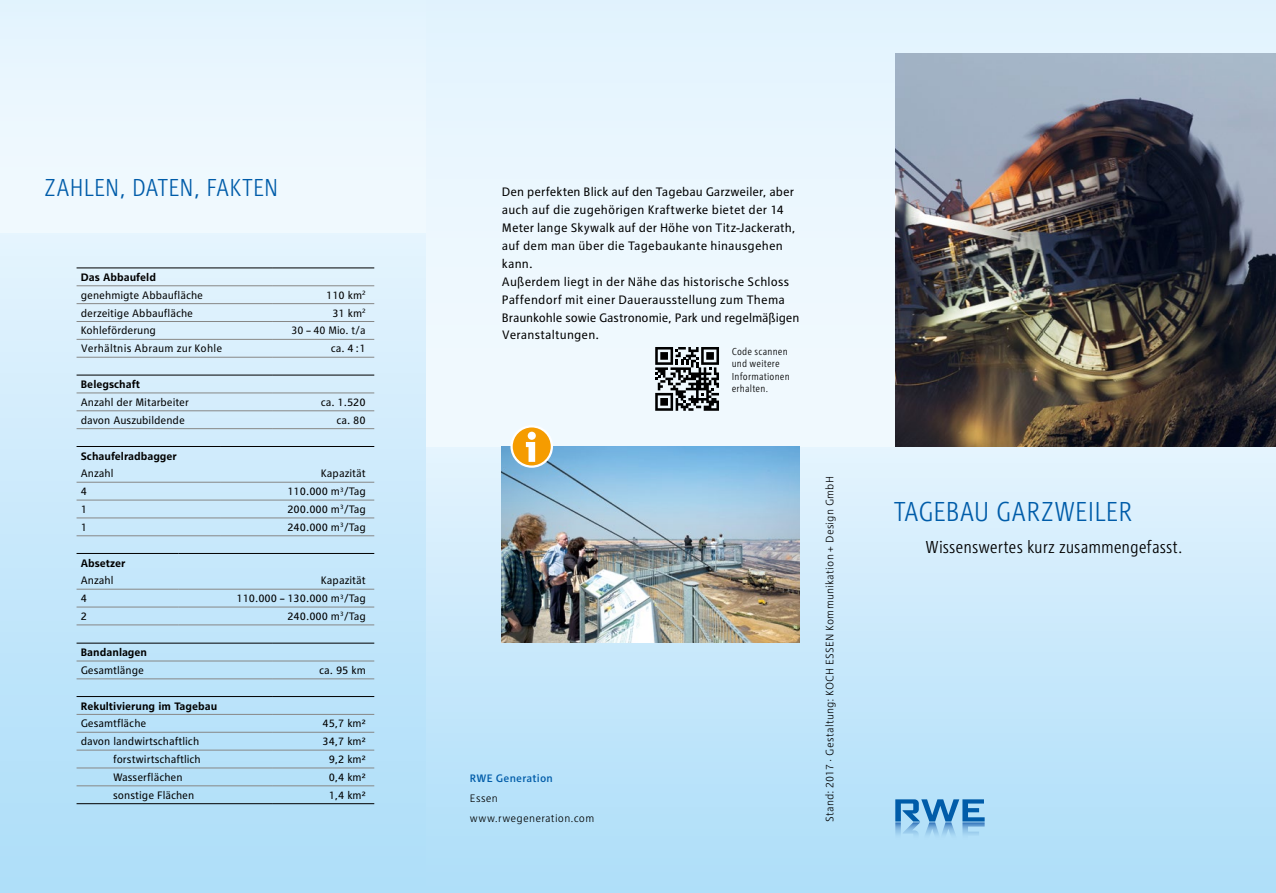
<style>
.page{position:relative;width:1276px;height:893px;background:#fff}
.page>*{position:absolute;margin:0;border:0;box-sizing:border-box;transform-origin:0 0}
.t1{font:300 condensed 28.5px "RWE Headline";letter-spacing:.01em;color:#005ca9}
.t2{font:300 condensed 25.5px "RWE Headline";letter-spacing:.01em;color:#005ca9}
.t3{font:300 condensed 18px "RWE Text";letter-spacing:-.005em;color:#000}
.t4{font:12.75px/17.9px "RWE Text";letter-spacing:.015em;color:#000}
.t5{font:11.25px "RWE Text";color:#000}
.t6{font:700 11.25px "RWE Text";color:#000}
.t7{font:300 11.25px/19.5px "RWE Text";letter-spacing:.025em;color:#000}
.t8{font:11.25px "RWE Text";letter-spacing:.02em;color:#000}
.t9{font:500 11.25px "RWE Text";letter-spacing:.02em;color:#005ca9}
.t10{font:11.25px "RWE Headline";color:#000}
.t11{font:300 condensed 10.5px/12.6px "RWE Text";letter-spacing:.02em;color:#000}
</style>
<div class="page">
<div style="left:850px;top:446px;width:426px;height:447px;background:linear-gradient(to bottom,#e3f3fe,#acddf9)"></div>
<div style="left:412px;top:446px;width:438px;height:447px;background:linear-gradient(to bottom,#e3f3fe,#acddf9)"></div>
<div style="left:412px;top:0;width:438px;height:446px;background:#ecf7fe"></div>
<div style="left:850px;top:0;width:426px;height:446px;background:linear-gradient(to right,#e6f4fe,#e1f2fd)"></div>
<svg style="left:0;top:232px;width:425px;height:661px;background:#c6e6f9"></svg>
<div style="left:0;top:0;width:425px;height:232px;background:#ecf7fe"></div>
<img style="left:895px;top:54px;width:381px;height:392px">
<img style="left:502px;top:446px;width:297px;height:197px">
<hr style="left:77px;top:267px;width:195px;height:1px;background:#000">
<hr style="left:272px;top:267px;width:102px;height:1px;background:#000">
<hr style="left:77px;top:285px;width:195px;height:1px;background:#878786">
<hr style="left:272px;top:285px;width:102px;height:1px;background:#878786">
<hr style="left:77px;top:303px;width:195px;height:1px;background:#878786">
<hr style="left:272px;top:303px;width:102px;height:1px;background:#878786">
<hr style="left:77px;top:321px;width:195px;height:1px;background:#878786">
<hr style="left:272px;top:321px;width:102px;height:1px;background:#878786">
<hr style="left:77px;top:339px;width:195px;height:1px;background:#878786">
<hr style="left:272px;top:339px;width:102px;height:1px;background:#878786">
<hr style="left:77px;top:357px;width:195px;height:1px;background:#878786">
<hr style="left:272px;top:357px;width:102px;height:1px;background:#878786">
<hr style="left:77px;top:643px;width:195px;height:1px;background:#000">
<hr style="left:272px;top:643px;width:102px;height:1px;background:#000">
<hr style="left:77px;top:660px;width:195px;height:1px;background:#878786">
<hr style="left:272px;top:660px;width:102px;height:1px;background:#878786">
<hr style="left:77px;top:679px;width:195px;height:1px;background:#878786">
<hr style="left:272px;top:679px;width:102px;height:1px;background:#878786">
<hr style="left:77px;top:696px;width:195px;height:1px;background:#000">
<hr style="left:272px;top:696px;width:102px;height:1px;background:#000">
<hr style="left:77px;top:714px;width:195px;height:1px;background:#878786">
<hr style="left:272px;top:714px;width:102px;height:1px;background:#878786">
<hr style="left:77px;top:803px;width:195px;height:1px;background:#000">
<hr style="left:272px;top:803px;width:102px;height:1px;background:#000">
<hr style="left:77px;top:732px;width:195px;height:1px;background:#878786">
<hr style="left:272px;top:732px;width:102px;height:1px;background:#878786">
<hr style="left:77px;top:750px;width:195px;height:1px;background:#878786">
<hr style="left:272px;top:750px;width:102px;height:1px;background:#878786">
<hr style="left:77px;top:768px;width:195px;height:1px;background:#878786">
<hr style="left:272px;top:768px;width:102px;height:1px;background:#878786">
<hr style="left:77px;top:786px;width:195px;height:1px;background:#878786">
<hr style="left:272px;top:786px;width:102px;height:1px;background:#878786">
<hr style="left:77px;top:375px;width:195px;height:1px;background:#000">
<hr style="left:272px;top:375px;width:102px;height:1px;background:#000">
<hr style="left:77px;top:392px;width:195px;height:1px;background:#878786">
<hr style="left:272px;top:392px;width:102px;height:1px;background:#878786">
<hr style="left:77px;top:411px;width:195px;height:1px;background:#878786">
<hr style="left:272px;top:411px;width:102px;height:1px;background:#878786">
<hr style="left:77px;top:428px;width:195px;height:1px;background:#878786">
<hr style="left:272px;top:428px;width:102px;height:1px;background:#878786">
<hr style="left:77px;top:446px;width:144px;height:1px;background:#000">
<hr style="left:221px;top:446px;width:153px;height:1px;background:#000">
<hr style="left:77px;top:500px;width:144px;height:1px;background:#878786">
<hr style="left:221px;top:500px;width:153px;height:1px;background:#878786">
<hr style="left:77px;top:518px;width:144px;height:1px;background:#878786">
<hr style="left:221px;top:518px;width:153px;height:1px;background:#878786">
<hr style="left:77px;top:535px;width:144px;height:1px;background:#878786">
<hr style="left:221px;top:535px;width:153px;height:1px;background:#878786">
<hr style="left:77px;top:482px;width:144px;height:1px;background:#878786">
<hr style="left:221px;top:482px;width:153px;height:1px;background:#878786">
<hr style="left:77px;top:607px;width:102px;height:1px;background:#878786">
<hr style="left:179px;top:607px;width:195px;height:1px;background:#878786">
<hr style="left:77px;top:553px;width:102px;height:1px;background:#000">
<hr style="left:179px;top:553px;width:195px;height:1px;background:#000">
<hr style="left:77px;top:625px;width:102px;height:1px;background:#878786">
<hr style="left:179px;top:625px;width:195px;height:1px;background:#878786">
<hr style="left:77px;top:589px;width:102px;height:1px;background:#878786">
<hr style="left:179px;top:589px;width:195px;height:1px;background:#878786">
<svg style="left:655px;top:347px;width:64px;height:64px"></svg>
<svg style="left:511px;top:426px;width:41px;height:41px"></svg>
<div style="left:510px;top:425px;width:43px;height:43px;border:2px solid #fff;border-radius:50%"></div>
<svg style="left:526px;top:442px;width:9px;height:20px"></svg>
<div style="left:528px;top:432px;width:8px;height:8px;background:#fff;border-radius:50%"></div>
<svg style="left:895px;top:799px;width:89px;height:45px;background:#7cb6df"></svg>
<h2 class="t2" style="left:45px;top:174px;width:235px">ZAHLEN, DATEN, FAKTEN</h2>
<p class="t6" style="left:81px;top:270px;width:77px">Das Abbaufeld</p>
<p class="t5" style="left:81px;top:289px;width:124px">genehmigte Abbaufläche</p>
<p class="t5" style="left:326px;top:289px;width:41px">110 km<sup>2</sup></p>
<p class="t5" style="left:81px;top:306px;width:114px">derzeitige Abbaufläche</p>
<p class="t5" style="left:332px;top:306px;width:35px">31 km<sup>2</sup></p>
<p class="t5" style="left:81px;top:324px;width:77px">Kohleförderung</p>
<p class="t10" style="left:291px;top:324px;width:76px">30 – 40 Mio. t/a</p>
<p class="t8" style="left:81px;top:342px;width:143px">Verhältnis Abraum zur Kohle</p>
<p class="t5" style="left:331px;top:342px;width:36px">ca. 4:1</p>
<p class="t6" style="left:81px;top:378px;width:61px">Belegschaft</p>
<p class="t5" style="left:81px;top:396px;width:109px">Anzahl der Mitarbeiter</p>
<p class="t5" style="left:321px;top:396px;width:46px">ca. 1.520</p>
<p class="t5" style="left:81px;top:414px;width:106px">davon Auszubildende</p>
<p class="t5" style="left:336px;top:414px;width:31px">ca. 80</p>
<p class="t6" style="left:81px;top:449px;width:97px">Schaufelradbagger</p>
<p class="t5" style="left:81px;top:467px;width:34px">Anzahl</p>
<p class="t5" style="left:321px;top:467px;width:46px">Kapazität</p>
<p class="t5" style="left:81px;top:485px;width:8px">4</p>
<p class="t5" style="left:287px;top:485px;width:80px">110.000 m<sup>3</sup>/Tag</p>
<p class="t5" style="left:81px;top:503px;width:8px">1</p>
<p class="t5" style="left:287px;top:503px;width:80px">200.000 m<sup>3</sup>/Tag</p>
<p class="t5" style="left:81px;top:521px;width:8px">1</p>
<p class="t5" style="left:287px;top:521px;width:80px">240.000 m<sup>3</sup>/Tag</p>
<p class="t6" style="left:81px;top:556px;width:46px">Absetzer</p>
<p class="t5" style="left:81px;top:574px;width:34px">Anzahl</p>
<p class="t5" style="left:321px;top:574px;width:46px">Kapazität</p>
<p class="t5" style="left:81px;top:592px;width:8px">4</p>
<p class="t5" style="left:236px;top:592px;width:131px">110.000 – 130.000 m<sup>3</sup>/Tag</p>
<p class="t5" style="left:81px;top:610px;width:8px">2</p>
<p class="t5" style="left:287px;top:610px;width:80px">240.000 m<sup>3</sup>/Tag</p>
<p class="t6" style="left:81px;top:646px;width:68px">Bandanlagen</p>
<p class="t5" style="left:81px;top:664px;width:65px">Gesamtlänge</p>
<p class="t5" style="left:319px;top:664px;width:48px">ca. 95 km</p>
<p class="t6" style="left:81px;top:699px;width:138px">Rekultivierung im Tagebau</p>
<p class="t5" style="left:81px;top:717px;width:67px">Gesamtfläche</p>
<p class="t5" style="left:322px;top:717px;width:45px">45,7 km²</p>
<p class="t5" style="left:81px;top:735px;width:120px">davon landwirtschaftlich</p>
<p class="t5" style="left:322px;top:735px;width:45px">34,7 km²</p>
<p class="t5" style="left:113px;top:753px;width:89px">forstwirtschaftlich</p>
<p class="t5" style="left:329px;top:753px;width:39px">9,2 km²</p>
<p class="t5" style="left:113px;top:771px;width:71px">Wasserflächen</p>
<p class="t5" style="left:329px;top:771px;width:39px">0,4 km²</p>
<p class="t5" style="left:113px;top:788px;width:83px">sonstige Flächen</p>
<p class="t5" style="left:329px;top:788px;width:39px">1,4 km²</p>
<p class="t4" style="left:502px;top:183px;width:299px">Den perfekten Blick auf den Tagebau Garzweiler, aber auch auf die zugehörigen Kraftwerke bietet der 14<br>Meter lange Skywalk auf der Höhe von Titz-Jackerath, auf dem man über die Tagebaukante hinausgehen kann.<br>Außerdem liegt in der Nähe das historische Schloss Paffendorf mit einer Dauerausstellung zum Thema Braunkohle sowie Gastronomie, Park und regelmäßigen Veranstaltungen.</p>
<p class="t11" style="left:732px;top:345px;width:59px">Code scannen und weitere<br>Informationen erhalten.</p>
<p class="t9" style="left:470px;top:772px;width:84px">RWE Generation</p>
<p class="t7" style="left:470px;top:788px;width:126px">Essen www.rwegeneration.com</p>
<p class="t7" style="left:820px;top:822px;width:347px;rotate:-90deg">Stand: 2017 · Gestaltung: KOCH ESSEN Kommunikation + Design GmbH</p>
<h1 class="t1" style="left:894px;top:495px;width:239px">TAGEBAU GARZWEILER</h1>
<h3 class="t3" style="left:925px;top:537px;width:259px">Wissenswertes kurz zusammengefasst.</h3>
</div>
